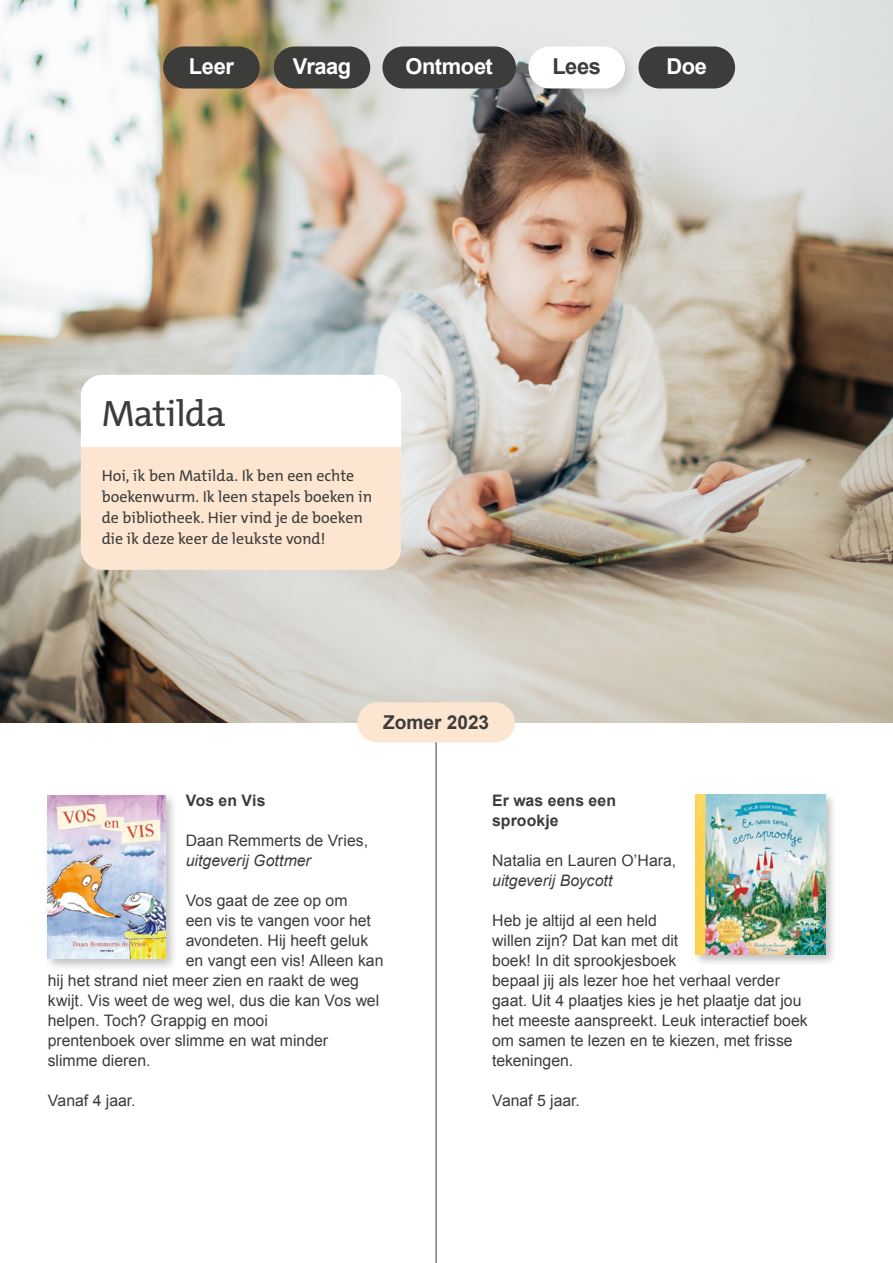
<style>
.page{position:relative;width:893px;height:1263px;background:#fff}
.page>*{position:absolute;margin:0;border:0;box-sizing:border-box;transform-origin:0 0}
.t1{font:36.9px "The Mix C5 s";letter-spacing:-.02em;color:#3c3c3b}
.t2{font:700 21.9px "Arial";letter-spacing:-.02em;color:#fff}
.t3{font:700 21.9px "Arial";color:#3c3c3b}
.t4{font:700 19.05px "Arial";color:#3c3c3b}
.t5{font:15.9px/21.1px "The Mix C5 s";letter-spacing:-.005em;color:#3c3c3b}
.t6{font:15.75px/20px "Arial";color:#3c3c3b}
.t7{font:italic 15.75px "Arial";color:#3c3c3b}
.t8{font:700 15.75px/20px "Arial";letter-spacing:.005em;color:#3c3c3b}
</style>
<div class="page">
<img style="left:0;top:0;width:893px;height:722px">
<hr style="left:436px;top:702px;width:1px;height:561px;background:#3c3c3b">
<div style="left:357px;top:702px;width:158px;height:40px;background:#fde6d1;border-radius:20px"></div>
<div style="left:163px;top:46px;width:97px;height:42px;background:#3c3c3b;border-radius:21px"></div>
<div style="left:274px;top:46px;width:96px;height:42px;background:#3c3c3b;border-radius:21px"></div>
<div style="left:382px;top:46px;width:134px;height:42px;background:#3c3c3b;border-radius:21px"></div>
<div style="left:525px;top:42px;width:112px;height:60px;background:#000;opacity:.1"></div>
<div style="left:528px;top:46px;width:97px;height:42px;background:#fff;border-radius:21px"></div>
<div style="left:638px;top:46px;width:97px;height:42px;background:#3c3c3b;border-radius:21px"></div>
<svg style="left:81px;top:375px;width:320px;height:195px"></svg>
<div style="left:692px;top:791px;width:146px;height:175px;background:#000;opacity:.25"></div>
<img style="left:696px;top:795px;width:130px;height:160px">
<div style="left:44px;top:791px;width:135px;height:181px;background:#000;opacity:.25"></div>
<img style="left:48px;top:795px;width:118px;height:163px">
<h2 class="t2" style="left:189px;top:52px;width:46px">Leer</h2>
<h2 class="t2" style="left:293px;top:52px;width:60px">Vraag</h2>
<h2 class="t2" style="left:405px;top:52px;width:89px">Ontmoet</h2>
<h2 class="t3" style="left:552px;top:52px;width:50px">Lees</h2>
<h2 class="t2" style="left:666px;top:52px;width:42px">Doe</h2>
<h1 class="t1" style="left:102px;top:390px;width:126px">Matilda</h1>
<p class="t5" style="left:102px;top:465px;width:272px">Hoi, ik ben Matilda. Ik ben een echte boekenwurm. Ik leen stapels boeken in de bibliotheek. Hier vind je de boeken die ik deze keer de leukste vond!</p>
<p class="t4" style="left:383px;top:710px;width:108px">Zomer 2023</p>
<p class="t8" style="left:186px;top:791px;width:81px">Vos en Vis</p>
<p class="t6" style="left:186px;top:831px;width:184px">Daan Remmerts de Vries,</p>
<p class="t7" style="left:186px;top:851px;width:127px">uitgeverij Gottmer</p>
<p class="t6" style="left:186px;top:891px;width:163px">Vos gaat de zee op om</p>
<p class="t6" style="left:186px;top:911px;width:187px">een vis te vangen voor het</p>
<p class="t6" style="left:186px;top:931px;width:184px">avondeten. Hij heeft geluk</p>
<p class="t6" style="left:186px;top:951px;width:199px">en vangt een vis! Alleen kan</p>
<p class="t6" style="left:48px;top:971px;width:313px">hij het strand niet meer zien en raakt de weg</p>
<p class="t6" style="left:48px;top:991px;width:333px">kwijt. Vis weet de weg wel, dus die kan Vos wel</p>
<p class="t6" style="left:48px;top:1011px;width:222px">helpen. Toch? Grappig en mooi</p>
<p class="t6" style="left:48px;top:1031px;width:282px">prentenboek over slimme en wat minder</p>
<p class="t6" style="left:48px;top:1051px;width:104px">slimme dieren.</p>
<p class="t6" style="left:48px;top:1091px;width:89px">Vanaf 4 jaar.</p>
<p class="t8" style="left:492px;top:791px;width:125px">Er was eens een sprookje</p>
<p class="t6" style="left:492px;top:851px;width:186px">Natalia en Lauren O’Hara,</p>
<p class="t7" style="left:492px;top:871px;width:122px">uitgeverij Boycott</p>
<p class="t6" style="left:492px;top:911px;width:317px">Heb je altijd al een held<br>willen zijn? Dat kan met dit<br>boek! In dit sprookjesboek<br>bepaal jij als lezer hoe het verhaal verder gaat. Uit 4 plaatjes kies je het plaatje dat jou het meeste aanspreekt. Leuk interactief boek om samen te lezen en te kiezen, met frisse tekeningen.</p>
<p class="t6" style="left:492px;top:1091px;width:89px">Vanaf 5 jaar.</p>
</div>
